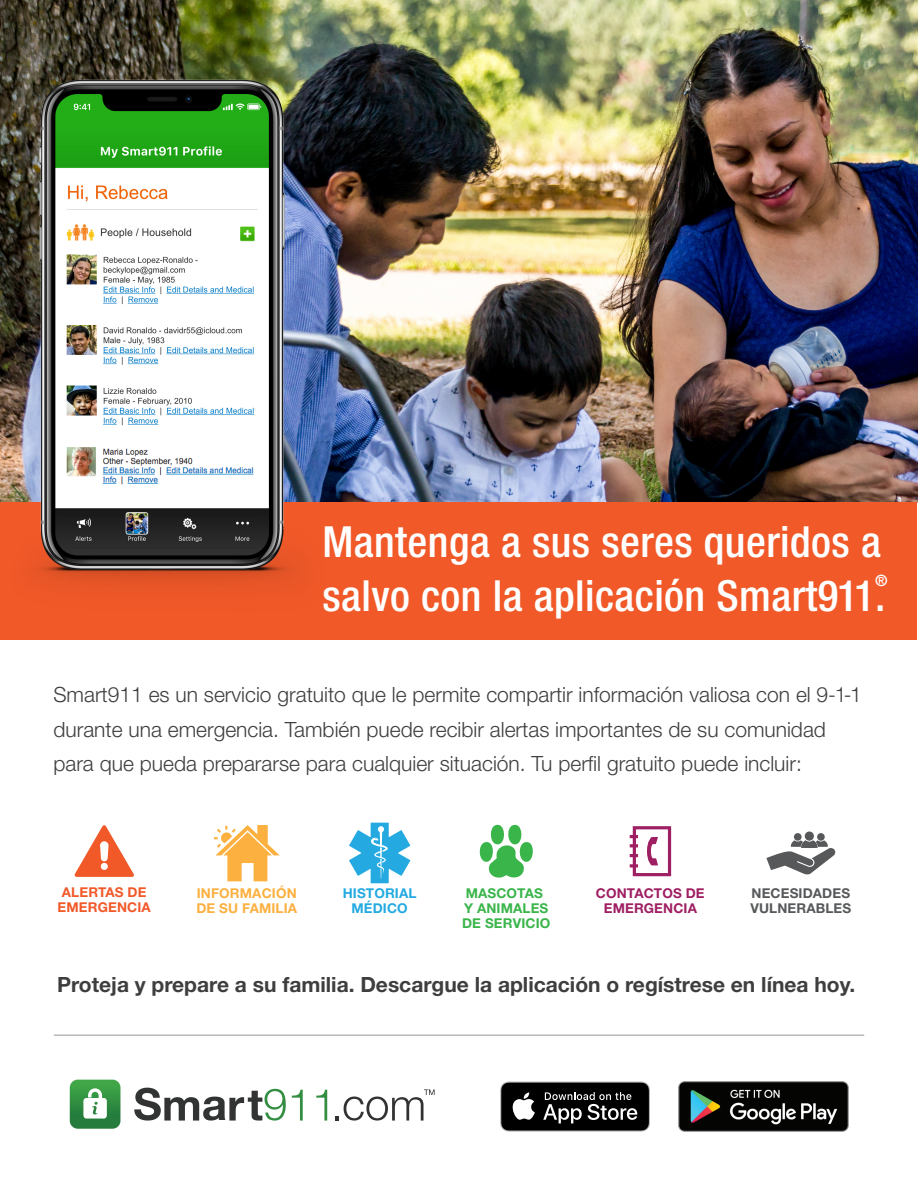
<style>
.page{position:relative;width:918px;height:1188px;background:#fff}
.page>*{position:absolute;margin:0;border:0;box-sizing:border-box;transform-origin:0 0}
.t1{font:500 condensed 42.9px/53.7px "Helvetica Neue LT Std";letter-spacing:.01em;color:#fff}
.t2{font:300 21px/34.5px "Helvetica Neue LT Std";color:#3e3e3f}
.t3{font:700 21px "Helvetica Neue LT Std";color:#3e3e3f}
.t4{font:500 condensed 15.6px "Helvetica Neue LT Std";color:#fff}
.t5{font:700 13.5px/14.9px "Helvetica Neue LT Std";letter-spacing:.01em;color:#3ab54a}
.t6{font:700 13.5px/14.9px "Helvetica Neue LT Std";letter-spacing:.01em;color:#fbb03f}
.t7{font:700 13.5px/14.9px "Helvetica Neue LT Std";letter-spacing:.01em;color:#57585a}
.t8{font:700 13.5px/14.9px "Helvetica Neue LT Std";letter-spacing:.01em;color:#9e1f62;text-align:center}
.t9{font:700 13.5px/14.9px "Helvetica Neue LT Std";letter-spacing:.01em;color:#f15929;text-align:center}
.t10{font:700 13.5px/14.9px "Helvetica Neue LT Std";letter-spacing:.01em;color:#24aae1;text-align:center}
</style>
<div class="page">
<img style="left:0;top:0;width:917px;height:503px">
<div style="left:1px;top:503px;width:916px;height:137px;background:#f15929"></div>
<img style="left:0;top:15px;width:363px;height:625px">
<img style="left:679px;top:1082px;width:169px;height:50px">
<svg style="left:500px;top:1082px;width:150px;height:50px;background:#333"></svg>
<svg style="left:134px;top:1088px;width:152px;height:33px"></svg>
<svg style="left:292px;top:1090px;width:11px;height:31px"></svg>
<svg style="left:316px;top:1090px;width:11px;height:31px"></svg>
<svg style="left:335px;top:1089px;width:100px;height:32px"></svg>
<svg style="left:70px;top:1080px;width:50px;height:49px"></svg>
<svg style="left:74px;top:825px;width:60px;height:52px"></svg>
<svg style="left:214px;top:825px;width:66px;height:56px"></svg>
<svg style="left:349px;top:823px;width:61px;height:60px"></svg>
<svg style="left:479px;top:824px;width:54px;height:54px"></svg>
<hr style="left:54px;top:1035px;width:810px;height:1px;background:#939598">
<svg style="left:630px;top:826px;width:41px;height:50px"></svg>
<div style="left:805px;top:832px;width:9px;height:9px;background:#57585a;border-radius:50%"></div>
<div style="left:817px;top:833px;width:8px;height:8px;background:#57585a;border-radius:50%"></div>
<div style="left:794px;top:833px;width:8px;height:8px;background:#57585a;border-radius:50%"></div>
<svg style="left:766px;top:840px;width:70px;height:35px"></svg>
<h1 class="t1" style="left:322px;top:515px;width:564px">Mantenga a sus seres queridos a salvo con la aplicación Smart911.</h1>
<p class="t4" style="left:875px;top:571px;width:14px">®</p>
<p class="t2" style="left:53px;top:677px;width:810px">Smart911 es un servicio gratuito que le permite compartir información valiosa con el 9-1-1 durante una emergencia. También puede recibir alertas importantes de su comunidad para que pueda prepararse para cualquier situación. Tu perfil gratuito puede incluir:</p>
<p class="t9" style="left:58px;top:885px;width:95px">ALERTAS DE<br>EMERGENCIA</p>
<p class="t6" style="left:196px;top:885px;width:102px">INFORMACIÓN<br>DE SU FAMILIA</p>
<p class="t10" style="left:343px;top:885px;width:75px">HISTORIAL<br>MÉDICO</p>
<p class="t5" style="left:462px;top:886px;width:90px">MASCOTAS<br>Y ANIMALES<br>DE SERVICIO</p>
<p class="t8" style="left:596px;top:886px;width:110px">CONTACTOS DE<br>EMERGENCIA</p>
<p class="t7" style="left:750px;top:886px;width:102px">NECESIDADES<br>VULNERABLES</p>
<p class="t3" style="left:57px;top:971px;width:800px">Proteja y prepare a su familia. Descargue la aplicación o regístrese en línea hoy.</p>
</div>
